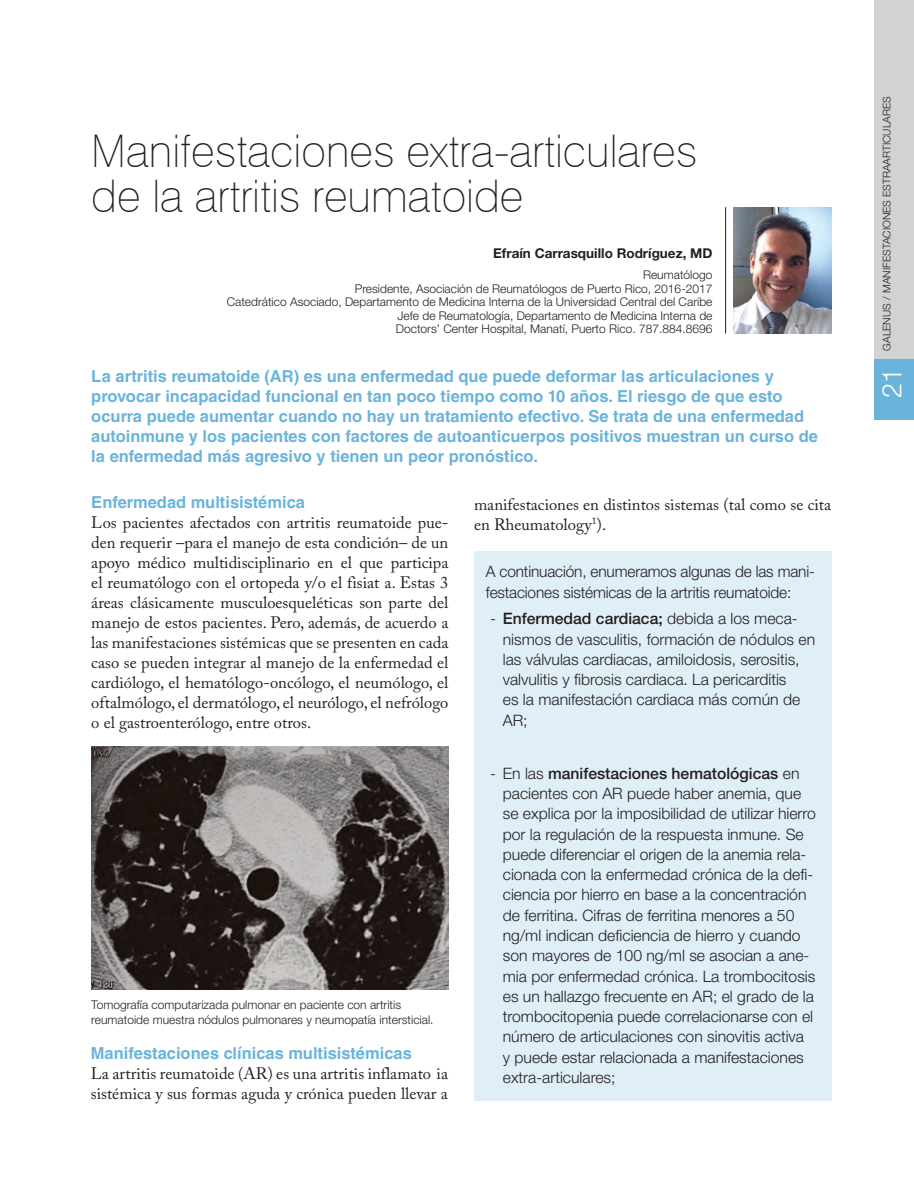
<style>
.page{position:relative;width:914px;height:1184px;background:#fff}
.page>*{position:absolute;margin:0;border:0;box-sizing:border-box;transform-origin:0 0}
.t1{font:100 45px/45px "Swiss 721 BT";color:#231f20}
.t2{font:300 27px "Helvetica Neue";color:#fff}
.t3{font:16.5px/20px "Adobe Caslon Pro";color:#231f20}
.t4{font:700 16.5px/20px "Helvetica LT Std";color:#6ab4db}
.t5{font:300 15.75px/20.2px "Helvetica Neue";color:#231f20}
.t6{font:700 13.5px "Helvetica Neue";color:#231f20}
.t7{font:300 12px/13.5px "Helvetica Neue";color:#231f20}
.t8{font:300 10.5px "Helvetica Neue";color:#231f20}
.s1{font-weight:500}
</style>
<div class="page">
<div style="left:474px;top:551px;width:357px;height:550px;background:#e0eef7"></div>
<img style="left:91px;top:746px;width:357px;height:243px">
<hr style="left:725px;top:207px;width:1px;height:126px;background:#231f20">
<img style="left:733px;top:207px;width:98px;height:127px">
<div style="left:873px;top:0;width:40px;height:410px;background:#d1d2d4"></div>
<div style="left:873px;top:359px;width:40px;height:60px;background:#6ab4db"></div>
<h1 class="t1" style="left:91px;top:128px;width:607px">Manifestaciones extra-articulares de la artritis reumatoide</h1>
<p class="t6" style="left:493px;top:245px;width:221px">Efraín Carrasquillo Rodríguez, MD</p>
<p class="t7" style="left:227px;top:268px;width:487px;text-align:right">Reumatólogo<br>Presidente, Asociación de Reumatólogos de Puerto Rico, 2016-2017<br>Catedrático Asociado, Departamento de Medicina Interna de la Universidad Central del Caribe Jefe de Reumatología, Departamento de Medicina Interna de<br>Doctors’ Center Hospital, Manatí, Puerto Rico. 787.884.8696</p>
<p class="t4" style="left:91px;top:366px;width:728px">La artritis reumatoide (AR) es una enfermedad que puede deformar las articulaciones y provocar incapacidad funcional en tan poco tiempo como 10 años. El riesgo de que esto ocurra puede aumentar cuando no hay un tratamiento efectivo. Se trata de una enfermedad autoinmune y los pacientes con factores de autoanticuerpos positivos muestran un curso de la enfermedad más agresivo y tienen un peor pronóstico.</p>
<p class="t4" style="left:91px;top:492px;width:215px">Enfermedad multisistémica</p>
<p class="t3" style="left:91px;top:512px;width:358px;text-align:justify">Los pacientes afectados con artritis reumatoide pue&shy;den requerir –para el manejo de esta condición– de un apoyo médico multidisciplinario en el que participa el reumatólogo con el ortopeda y/o el fisiat a. Estas 3 áreas clásicamente musculoesqueléticas son parte del manejo de estos pacientes. Pero, además, de acuerdo a las manifestaciones sistémicas que se presenten en cada caso se pueden integrar al manejo de la enfermedad el cardiólogo, el hematólogo-oncólogo, el neumólogo, el oftalmólogo, el dermatólogo, el neurólogo, el nefrólogo o el gastroenterólogo, entre otros.</p>
<p class="t7" style="left:91px;top:997px;width:344px;line-height:14.4px">Tomografía computarizada pulmonar en paciente con artritis reumatoide muestra nódulos pulmonares y neumopatía intersticial.</p>
<p class="t4" style="left:91px;top:1042px;width:322px">Manifestaciones clínicas multisistémicas</p>
<p class="t3" style="left:91px;top:1063px;width:358px">La artritis reumatoide (AR) es una artritis inflamato ia sistémica y sus formas aguda y crónica pueden llevar a</p>
<p class="t3" style="left:474px;top:494px;width:358px">manifestaciones en distintos sistemas (tal como se cita en Rheumatology<sup>1</sup>).</p>
<p class="t5" style="left:486px;top:561px;width:330px">A continuación, enumeramos algunas de las mani&shy;festaciones sistémicas de la artritis reumatoide:</p>
<p class="t5" style="left:503px;top:608px;width:314px;text-indent:-13px">- <span class="s1">Enfermedad cardiaca;</span> debida a los meca&shy;nismos de vasculitis, formación de nódulos en las válvulas cardiacas, amiloidosis, serositis, valvulitis y fibrosis cardiaca. La pericarditis<br>es la manifestación cardiaca más común de AR;</p>
<p class="t5" style="left:503px;top:762px;width:315px;text-indent:-13px">- En las <span class="s1">manifestaciones hematológicas</span> en pacientes con AR puede haber anemia, que se explica por la imposibilidad de utilizar hierro por la regulación de la respuesta inmune. Se puede diferenciar el origen de la anemia rela&shy;cionada con la enfermedad crónica de la defi&shy;ciencia por hierro en base a la concentración de ferritina. Cifras de ferritina menores a 50 ng/ml indican deficiencia de hierro y cuando son mayores de 100 ng/ml se asocian a ane&shy;mia por enfermedad crónica. La trombocitosis es un hallazgo frecuente en AR; el grado de la trombocitopenia puede correlacionarse con el número de articulaciones con sinovitis activa<br>y puede estar relacionada a manifestaciones extra-articulares;</p>
<p class="t8" style="left:880px;top:351px;width:256px;rotate:-90deg">GALENUS / MANIFESTACIONES ESTRAARTICULARES</p>
<h2 class="t2" style="left:875px;top:397px;width:32px;rotate:-90deg">21</h2>
</div>
